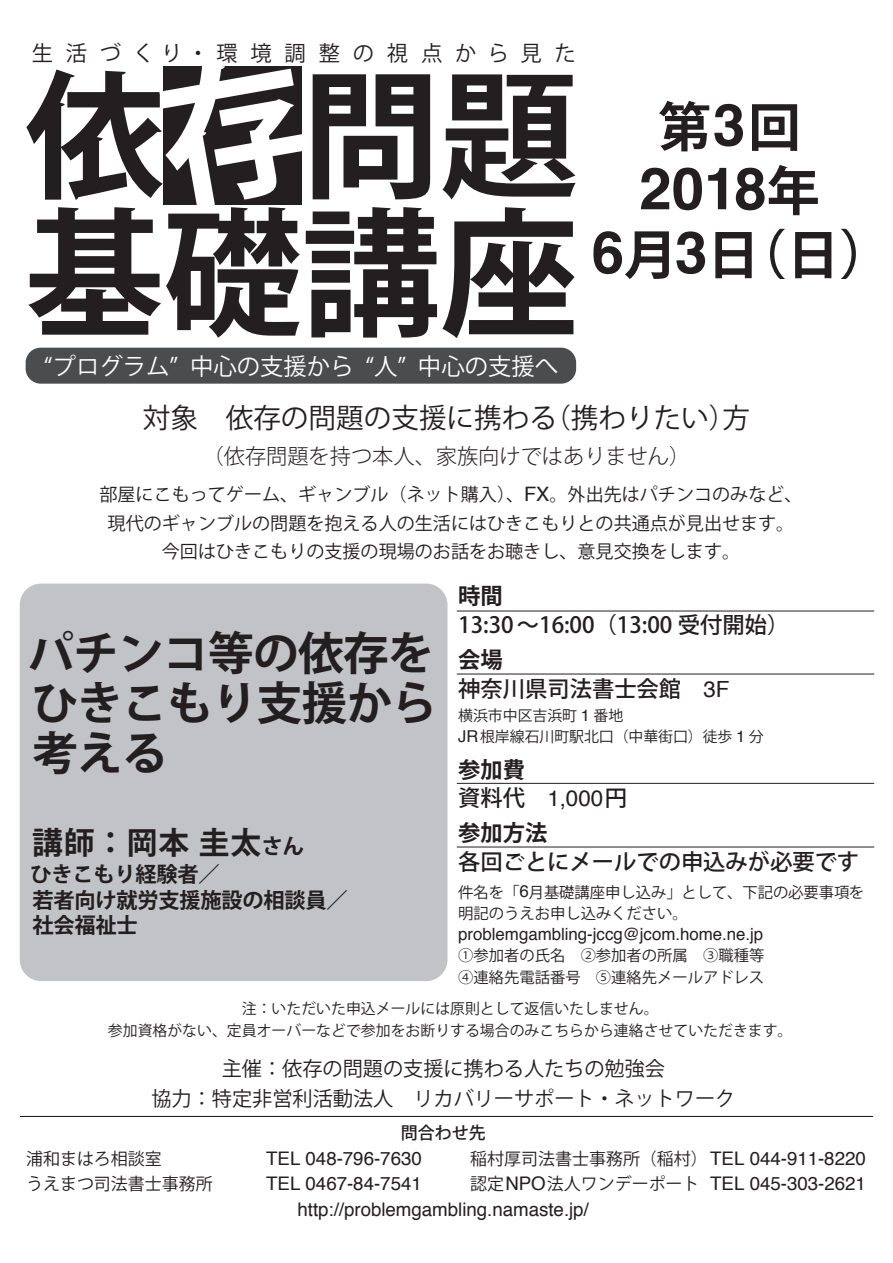
<style>
.page{position:relative;width:893px;height:1263px;background:#fff}
.page>*{position:absolute;margin:0;border:0;box-sizing:border-box;transform-origin:0 0}
.t1{font:700 138.15px/138.1px "Koz Go Pro";color:#231f20}
.t2{font:700 58.5px "Helvetica";color:#231f20}
.t3{font:700 53.1px "Koz Go Pr 6 N";color:#231f20}
.t4{font:700 45.75px/49.9px "Koz Go Pr 6 N";letter-spacing:-.015em;color:#231f20;text-align:justify}
.t5{font:700 30.9px "Koz Go Pr 6 N";letter-spacing:.02em;color:#231f20}
.t6{font:27.6px "Koz Go Pro";color:#231f20}
.t7{font:23.4px "Koz Go Pr 6 N";color:#fff}
.t8{font:500 22.35px/29px "Koz Go Pro";color:#231f20}
.t9{font:700 22.35px "Koz Go Pro";color:#231f20}
.t10{font:700 21.3px/25.5px "Koz Go Pr 6 N";letter-spacing:-.01em;color:#231f20}
.t11{font:300 21.3px "Koz Go Pro";color:#231f20}
.t12{font:21.3px "Koz Go Pr 6 N";letter-spacing:.605em;color:#231f20}
.t13{font:20.25px/29.7px "Koz Go Pr 6 N";letter-spacing:-.005em;color:#231f20;text-align:center}
.t14{font:18.75px/25.5px "Helvetica";color:#231f20}
.t15{font:18px/28.7px "Koz Go Pr 6 N";color:#231f20;text-align:center}
.t16{font:16.95px "Koz Go Pr 6 N";color:#231f20}
.t17{font:500 16.95px "Koz Go Pro";color:#231f20}
.t18{font:16.8px "Helvetica";color:#231f20}
.t19{font:15.3px/21.3px "Koz Go Pr 6 N";color:#231f20}
.t20{font:14.85px/21.3px "Koz Go Pr 6 N";color:#231f20}
.s1{font-family:"Helvetica";font-size:58.5px}
.s2{font-family:"Koz Go Pr 6 N";font-size:53.1px}
.s3{font-family:"Helvetica";font-size:19.95px}
.s4{font-size:21.3px}
.s5{font-weight:700}
.s6{font-family:"Helvetica";font-weight:400}
.s7{font-family:"Helvetica";font-size:16.35px}
.s8{font-family:"Helvetica";font-size:16.8px}
.s9{font-family:"Koz Go Pr 6 N";font-size:16.95px}
</style>
<div class="page">
<div style="left:20px;top:584px;width:427px;height:397px;background:#c2c3c6;border-radius:21px"></div>
<hr style="left:457px;top:674px;width:417px;height:1px;background:#231f20">
<hr style="left:457px;top:611px;width:417px;height:1px;background:#231f20">
<hr style="left:457px;top:783px;width:417px;height:1px;background:#231f20">
<hr style="left:457px;top:847px;width:417px;height:1px;background:#231f20">
<hr style="left:20px;top:1116px;width:853px;height:1px;background:#231f20">
<div style="left:26px;top:348px;width:550px;height:36px;background:#4b4c4d;border-radius:15px"></div>
<div style="left:163px;top:66px;width:139px;height:139px;background:#231f20"></div>
<p class="t12" style="left:32px;top:41px;width:546px">生活づくり・環境調整の視点から見た</p>
<h1 class="t1" style="left:25px;top:76px;width:554px">依　問題基礎講座</h1>
<p class="t7" style="left:44px;top:353px;width:516px">“プログラム” 中心の支援から “人” 中心の支援へ</p>
<h3 class="t3" style="left:658px;top:97px;width:145px">第<span class="s1">3</span>回</h3>
<h2 class="t2" style="left:639px;top:141px;width:182px">2018<span class="s2">年</span></h2>
<h3 class="t3" style="left:592px;top:225px;width:303px"><span class="s1">6</span>月<span class="s1">3</span>日（日）</h3>
<h3 class="t6" style="left:143px;top:400px;width:609px">対象　依存の問題の支援に携わる（携わりたい）方</h3>
<p class="t11" style="left:203px;top:442px;width:489px">（依存問題を持つ本人、家族向けではありません）</p>
<p class="t15" style="left:99px;top:480px;width:705px">部屋にこもってゲーム、ギャンブル（ネット購入）、<span class="s3">FX</span>。外出先はパチンコのみなど、現代のギャンブルの問題を抱える人の生活にはひきこもりとの共通点が見出せます。今回はひきこもりの支援の現場のお話をお聴きし、意見交換をします。</p>
<h3 class="t4" style="left:28px;top:629px;width:411px">パチンコ等の依存をひきこもり支援から考える</h3>
<h3 class="t5" style="left:32px;top:825px;width:273px">講師：岡本圭太<span class="s4">さん</span></h3>
<p class="t10" style="left:30px;top:862px;width:319px">ひきこもり経験者／<br>若者向け就労支援施設の相談員／社会福祉士</p>
<p class="t9" style="left:458px;top:582px;width:46px">時間</p>
<p class="t8" style="left:458px;top:611px;width:333px">13:30～16:00（13:00 受付開始）</p>
<p class="t8" style="left:458px;top:646px;width:273px"><span class="s5">会場<br></span>神奈川県司法書士会館　<span class="s6">3F</span></p>
<p class="t20" style="left:458px;top:705px;width:307px">横浜市中区吉浜町 <span class="s7">1</span> 番地<br><span class="s7">JR</span>根岸線石川町駅北口（中華街口）徒歩 <span class="s7">1</span> 分</p>
<p class="t8" style="left:458px;top:756px;width:170px"><span class="s5">参加費<br></span>資料代　<span class="s6">1,000</span>円</p>
<p class="t9" style="left:458px;top:819px;width:91px">参加方法</p>
<p class="t8" style="left:458px;top:848px;width:403px">各回ごとにメールでの申込みが必要です</p>
<p class="t19" style="left:458px;top:881px;width:407px">件名を「<span class="s8">6</span>月基礎講座申し込み」として、下記の必要事項を明記のうえお申し込みください。</p>
<p class="t18" style="left:458px;top:921px;width:306px">problemgambling-jccg@jcom.home.ne.jp</p>
<p class="t19" style="left:458px;top:945px;width:308px">①参加者の氏名 ②参加者の所属 ③職種等<br>④連絡先電話番号 ⑤連絡先メールアドレス</p>
<p class="t20" style="left:108px;top:998px;width:686px;line-height:22.4px;text-align:center">注：いただいた申込メールには原則として返信いたしません。<br>参加資格がない、定員オーバーなどで参加をお断りする場合のみこちらから連絡させていただきます。</p>
<p class="t13" style="left:151px;top:1054px;width:585px">主催：依存の問題の支援に携わる人たちの勉強会<br>協力：特定非営利活動法人 リカバリーサポート・ネットワーク</p>
<p class="t17" style="left:401px;top:1122px;width:86px">問合わせ先</p>
<p class="t16" style="left:26px;top:1149px;width:137px">浦和まはろ相談室</p>
<p class="t14" style="left:266px;top:1146px;width:157px">TEL 048-796-7630</p>
<p class="t14" style="left:470px;top:1146px;width:397px"><span class="s9">稲村厚司法書士事務所（稲村）</span>TEL 044-911-8220</p>
<p class="t16" style="left:26px;top:1174px;width:188px">うえまつ司法書士事務所</p>
<p class="t14" style="left:266px;top:1171px;width:157px">TEL 0467-84-7541</p>
<p class="t14" style="left:297px;top:1171px;width:570px;text-indent:173px"><span class="s9">認定</span>NPO<span class="s9">法人ワンデーポート</span> TEL 045-303-2621 http://problemgambling.namaste.jp/</p>
</div>
